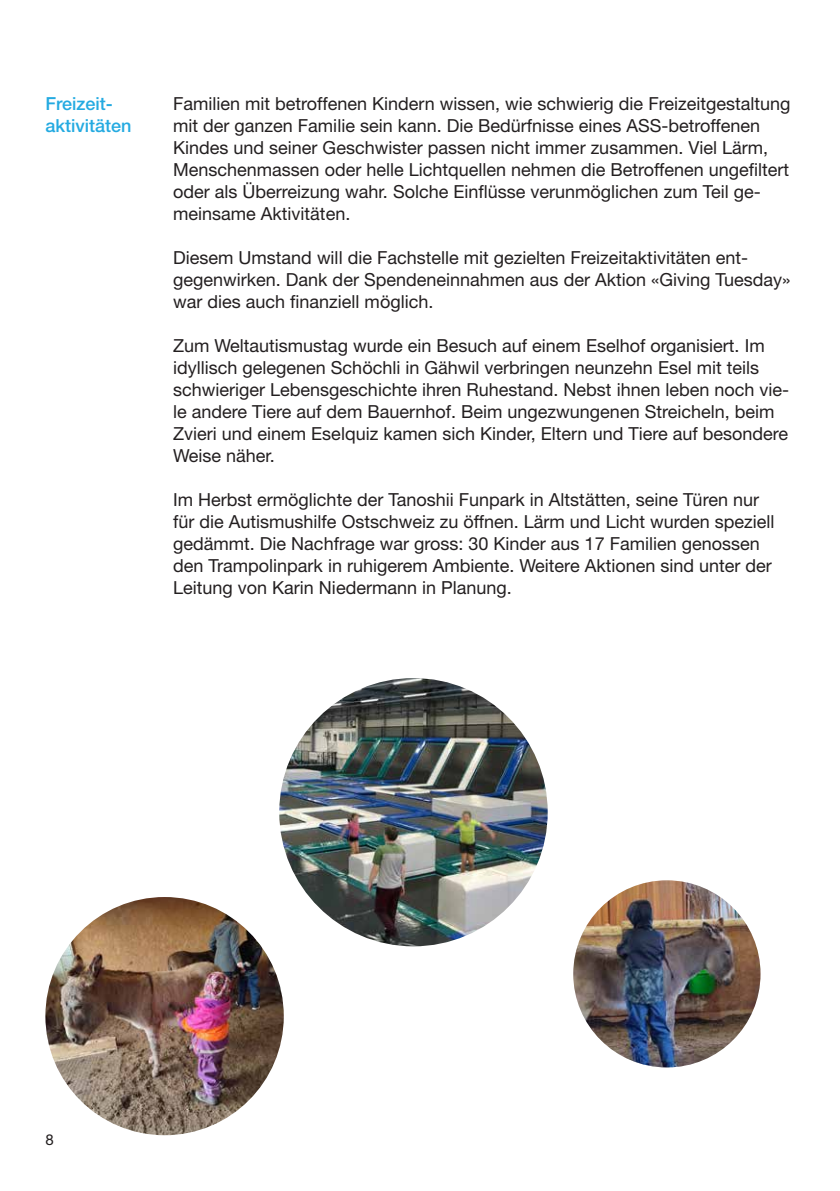
<style>
.page{position:relative;width:840px;height:1191px;background:#fff}
.page>*{position:absolute;margin:0;border:0;box-sizing:border-box;transform-origin:0 0}
.t1{font:18px/22px "Helvetica Neue LT Std";color:#231f20}
.t2{font:500 18px/22px "Helvetica Neue LT Std";color:#24aae1}
.t3{font:15px "Helvetica Neue LT Std";color:#231f20}
</style>
<div class="page">
<img style="left:45px;top:897px;width:238px;height:238px;border-radius:119px">
<img style="left:279px;top:678px;width:268px;height:268px;border-radius:134px">
<img style="left:573px;top:880px;width:187px;height:187px;border-radius:94px">
<p class="t2" style="left:45px;top:92px;width:88px">Freizeit&shy;aktivitäten</p>
<p class="t1" style="left:173px;top:92px;width:618px">Familien mit betroffenen Kindern wissen, wie schwierig die Freizeitgestaltung mit der ganzen Familie sein kann. Die Bedürfnisse eines ASS-betroffenen Kindes und seiner Geschwister passen nicht immer zusammen. Viel Lärm, Menschenmassen oder helle Lichtquellen nehmen die Betroffenen ungefiltert oder als Überreizung wahr. Solche Einflüsse verunmöglichen zum Teil ge&shy;meinsame Aktivitäten.</p>
<p class="t1" style="left:173px;top:246px;width:618px">Diesem Umstand will die Fachstelle mit gezielten Freizeitaktivitäten ent&shy;gegenwirken. Dank der Spendeneinnahmen aus der Aktion «Giving Tuesday» war dies auch finanziell möglich.</p>
<p class="t1" style="left:173px;top:334px;width:617px">Zum Weltautismustag wurde ein Besuch auf einem Eselhof organisiert. Im idyllisch gelegenen Schöchli in Gähwil verbringen neunzehn Esel mit teils schwieriger Lebensgeschichte ihren Ruhestand. Nebst ihnen leben noch vie&shy;le andere Tiere auf dem Bauernhof. Beim ungezwungenen Streicheln, beim Zvieri und einem Eselquiz kamen sich Kinder, Eltern und Tiere auf besondere Weise näher.</p>
<p class="t1" style="left:173px;top:488px;width:602px">Im Herbst ermöglichte der Tanoshii Funpark in Altstätten, seine Türen nur für die Autismushilfe Ostschweiz zu öffnen. Lärm und Licht wurden speziell gedämmt. Die Nachfrage war gross: 30 Kinder aus 17 Familien genossen den Trampolinpark in ruhigerem Ambiente. Weitere Aktionen sind unter der Leitung von Karin Niedermann in Planung.</p>
<p class="t3" style="left:45px;top:1130px;width:10px">8</p>
</div>
